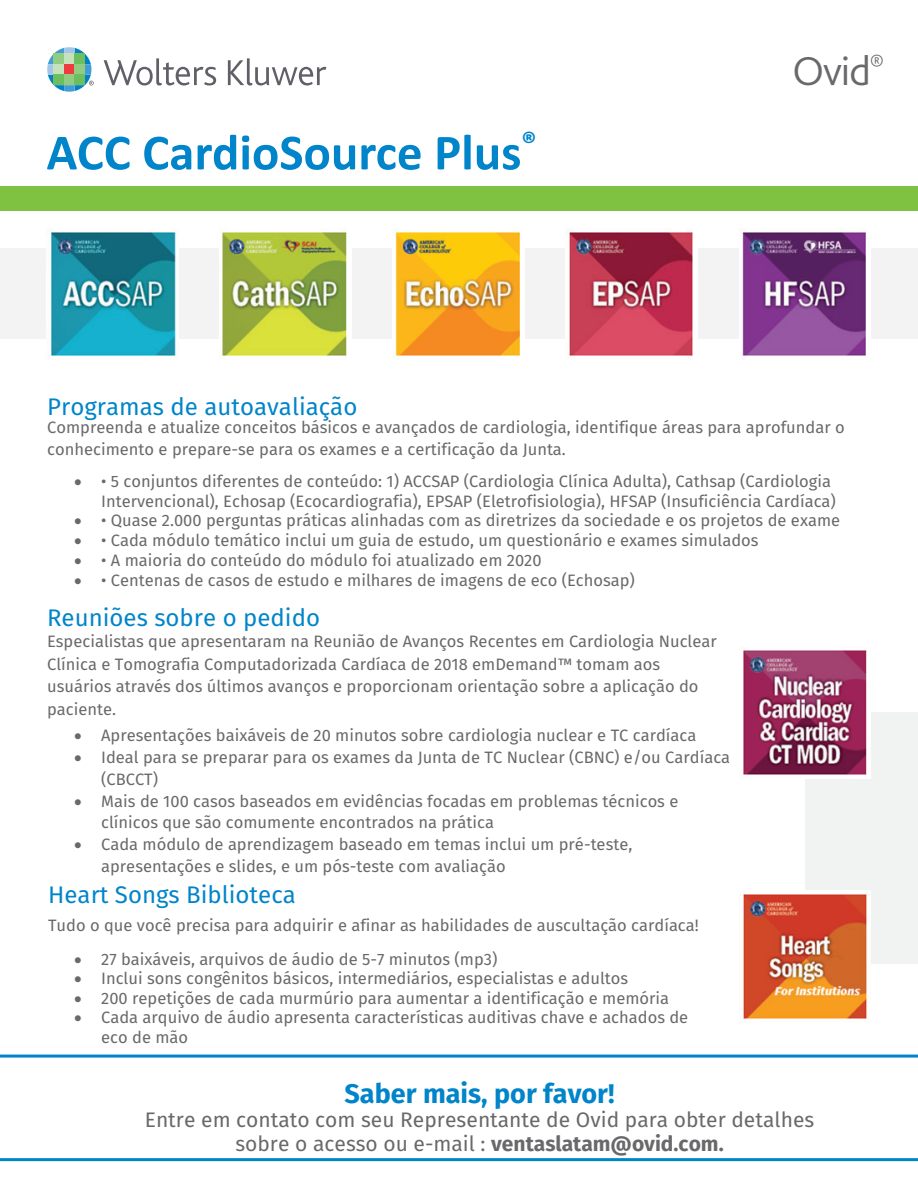
<style>
.page{position:relative;width:918px;height:1188px;background:#fff}
.page>*{position:absolute;margin:0;border:0;box-sizing:border-box;transform-origin:0 0}
.t1{font:700 51px "Calibri";color:#0084ca}
.t2{font:300 42.3px "Bliss 2";color:#69696c}
.t3{font:700 27px "Fira Sans";color:#0084ca}
.t4{font:24px "Fira Sans";color:#0084ca}
.t5{font:21px/24.5px "Fira Sans";color:#69696c;text-align:center}
.t6{font:16.5px/22.5px "Fira Sans";color:#69696c}
.s1{font-weight:700}
</style>
<div class="page">
<div style="left:0;top:248px;width:918px;height:91px;background:#f3f3f3"></div>
<div style="left:805px;top:712px;width:113px;height:251px;background:#eff0f0"></div>
<div style="left:0;top:187px;width:918px;height:24px;background:#7fc241"></div>
<svg style="left:104px;top:58px;width:112px;height:28px"></svg>
<svg style="left:228px;top:58px;width:99px;height:28px"></svg>
<svg style="left:47px;top:47px;width:47px;height:45px"></svg>
<svg style="left:0;top:1055px;width:918px;height:106px"></svg>
<img style="left:46px;top:231px;width:132px;height:125px">
<img style="left:220px;top:232px;width:131px;height:124px">
<img style="left:393px;top:232px;width:131px;height:125px">
<img style="left:743px;top:650px;width:128px;height:128px">
<img style="left:743px;top:891px;width:128px;height:128px">
<img style="left:567px;top:230px;width:131px;height:126px">
<img style="left:740px;top:231px;width:131px;height:129px">
<h1 class="t1" style="left:46px;top:116px;width:492px">ACC CardioSource Plus<sup>®</sup></h1>
<h2 class="t2" style="left:792px;top:45px;width:93px">Ovid<sup>®</sup></h2>
<h3 class="t4" style="left:47px;top:389px;width:312px">Programas de autoavaliação</h3>
<p class="t6" style="left:47px;top:415px;width:799px">Compreenda e atualize conceitos básicos e avançados de cardiologia, identifique áreas para aprofundar o conhecimento e prepare-se para os exames e a certificação da Junta.</p>
<p class="t6" style="left:74px;top:471px;width:763px;line-height:19.8px;text-align:right">• • 5 conjuntos diferentes de conteúdo: 1) ACCSAP (Cardiologia Clínica Adulta), Cathsap (Cardiologia<br>Intervencional), Echosap (Ecocardiografia), EPSAP (Eletrofisiologia), HFSAP (Insuficiência Cardíaca)</p>
<p class="t6" style="left:74px;top:509px;width:768px">• • Quase 2.000 perguntas práticas alinhadas com as diretrizes da sociedade e os projetos de exame</p>
<p class="t6" style="left:74px;top:529px;width:686px">• • Cada módulo temático inclui um guia de estudo, um questionário e exames simulados</p>
<p class="t6" style="left:74px;top:549px;width:469px">• • A maioria do conteúdo do módulo foi atualizado em 2020</p>
<p class="t6" style="left:74px;top:568px;width:562px">• • Centenas de casos de estudo e milhares de imagens de eco (Echosap)</p>
<h3 class="t4" style="left:47px;top:599px;width:274px">Reuniões sobre o pedido</h3>
<p class="t6" style="left:47px;top:630px;width:671px">Especialistas que apresentaram na Reunião de Avanços Recentes em Cardiologia Nuclear Clínica e Tomografia Computadorizada Cardíaca de 2018 emDemand™ tomam aos usuários através dos últimos avanços e proporcionam orientação sobre a aplicação do paciente.</p>
<p class="t6" style="left:74px;top:724px;width:624px">• Apresentações baixáveis de 20 minutos sobre cardiologia nuclear e TC cardíaca</p>
<p class="t6" style="left:101px;top:746px;width:631px;line-height:21.8px;text-indent:-27px">• Ideal para se preparar para os exames da Junta de TC Nuclear (CBNC) e/ou Cardíaca (CBCCT)</p>
<p class="t6" style="left:101px;top:790px;width:579px;line-height:21.8px;text-indent:-27px">• Mais de 100 casos baseados em evidências focadas em problemas técnicos e clínicos que são comumente encontrados na prática</p>
<p class="t6" style="left:101px;top:833px;width:533px;line-height:21.8px;text-indent:-27px">• Cada módulo de aprendizagem baseado em temas inclui um pré-teste, apresentações e slides, e um pós-teste com avaliação</p>
<h3 class="t4" style="left:48px;top:877px;width:249px">Heart Songs Biblioteca</h3>
<p class="t6" style="left:48px;top:914px;width:652px">Tudo o que você precisa para adquirir e afinar as habilidades de auscultação cardíaca!</p>
<p class="t6" style="left:74px;top:947px;width:425px">• 27 baixáveis, arquivos de áudio de 5-7 minutos (mp3)</p>
<p class="t6" style="left:74px;top:967px;width:556px">• Inclui sons congênitos básicos, intermediários, especialistas e adultos</p>
<p class="t6" style="left:74px;top:986px;width:597px">• 200 repetições de cada murmúrio para aumentar a identificação e memória</p>
<p class="t6" style="left:101px;top:1007px;width:589px;line-height:19.4px;text-indent:-27px">• Cada arquivo de áudio apresenta características auditivas chave e achados de eco de mão</p>
<h3 class="t3" style="left:345px;top:1071px;width:272px">Saber mais, por favor!</h3>
<p class="t5" style="left:145px;top:1107px;width:671px">Entre em contato com seu Representante de Ovid para obter detalhes sobre o acesso ou e-mail : <span class="s1">ventaslatam@ovid.com.</span></p>
</div>
